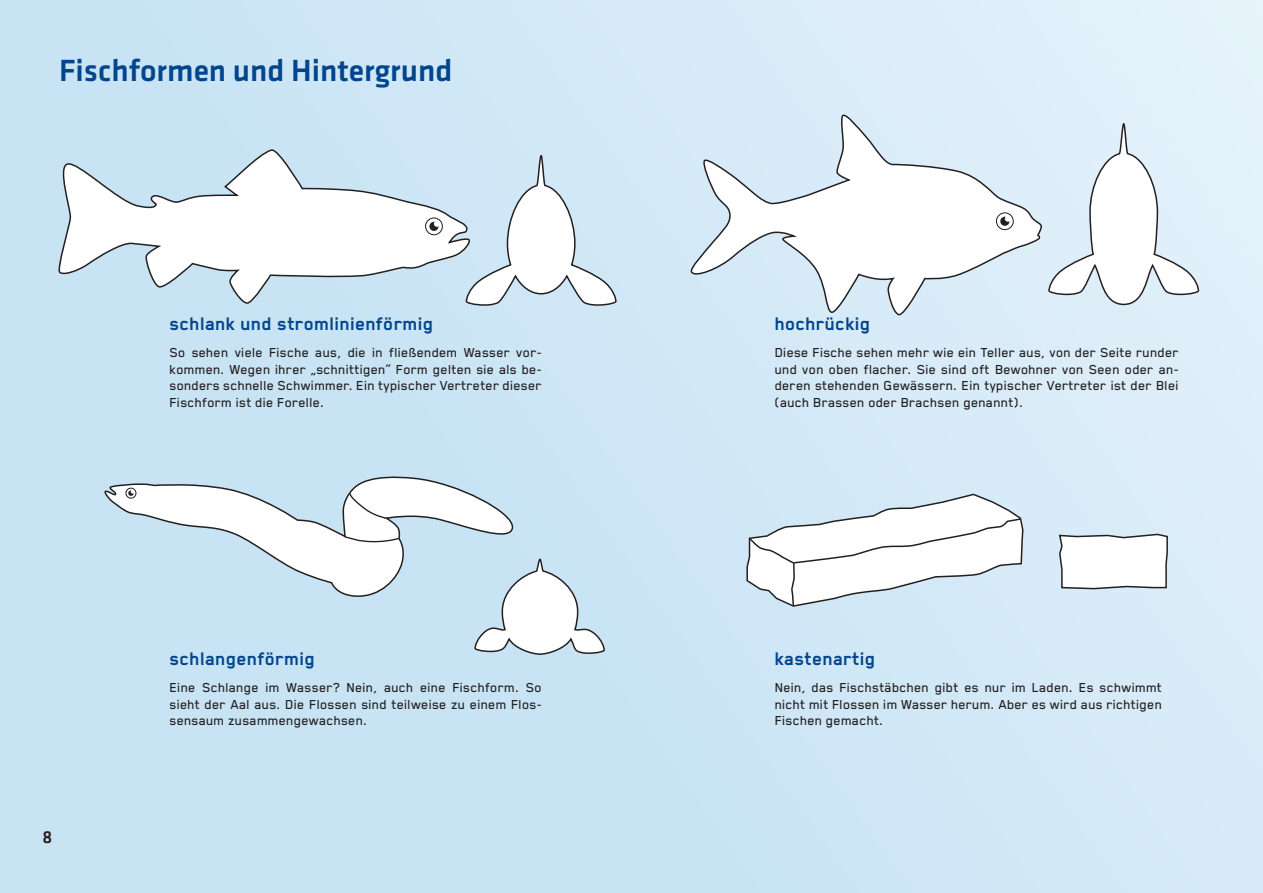
<style>
.page{position:relative;width:1263px;height:893px;background:#fff}
.page>*{position:absolute;margin:0;border:0;box-sizing:border-box;transform-origin:0 0}
.t1{font:500 31.8px "Klavika";color:#01468d}
.t2{font:700 21px "Blender Pro";letter-spacing:.01em;color:#01468d}
.t3{font:500 18px "Klavika";color:#231f20}
.t4{font:500 15px/16.5px "Blender Pro";letter-spacing:.01em;color:#231f20;text-align:justify}
</style>
<div class="page">
<div style="left:0;top:0;width:1263px;height:893px;background:linear-gradient(to right,#c4e2f3,#dbedf9)"></div>
<svg style="left:102px;top:472px;width:412px;height:127px"></svg>
<svg style="left:348px;top:492px;width:40px;height:28px"></svg>
<svg style="left:343px;top:535px;width:57px;height:8px"></svg>
<svg style="left:126px;top:488px;width:10px;height:10px"></svg>
<div style="left:125px;top:488px;width:11px;height:11px;border:1px solid #231f20;border-radius:50%"></div>
<svg style="left:128px;top:490px;width:7px;height:6px"></svg>
<svg style="left:55px;top:148px;width:417px;height:156px"></svg>
<svg style="left:425px;top:218px;width:18px;height:17px"></svg>
<div style="left:425px;top:217px;width:18px;height:19px;border:1px solid #231f20;border-radius:50%"></div>
<div style="left:429px;top:222px;width:10px;height:9px;background:#231f20;border-radius:50%"></div>
<svg style="left:434px;top:221px;width:6px;height:6px"></svg>
<svg style="left:690px;top:114px;width:352px;height:204px"></svg>
<svg style="left:996px;top:212px;width:18px;height:18px"></svg>
<div style="left:996px;top:212px;width:18px;height:18px;border:1px solid #231f20;border-radius:50%"></div>
<svg style="left:1000px;top:216px;width:10px;height:10px"></svg>
<svg style="left:1005px;top:216px;width:6px;height:5px"></svg>
<svg style="left:746px;top:492px;width:278px;height:150px"></svg>
<svg style="left:466px;top:154px;width:151px;height:156px"></svg>
<svg style="left:474px;top:558px;width:132px;height:99px"></svg>
<svg style="left:1048px;top:122px;width:152px;height:184px"></svg>
<svg style="left:1058px;top:533px;width:111px;height:57px"></svg>
<h1 class="t1" style="left:59px;top:53px;width:395px">Fischformen und Hintergrund</h1>
<h2 class="t2" style="left:170px;top:313px;width:265px">schlank und stromlinienförmig</h2>
<p class="t4" style="left:170px;top:344px;width:374px">So sehen viele Fische aus, die in fließendem Wasser vor&shy;kommen. Wegen ihrer „schnittigen“ Form gelten sie als be&shy;sonders schnelle Schwimmer. Ein typischer Vertreter dieser Fischform ist die Forelle.</p>
<p class="t3" style="left:43px;top:827px;width:11px">8</p>
<h2 class="t2" style="left:170px;top:647px;width:147px">schlangenförmig</h2>
<p class="t4" style="left:170px;top:679px;width:374px">Eine Schlange im Wasser? Nein, auch eine Fischform. So sieht der Aal aus. Die Flossen sind teilweise zu einem Flos&shy;sensaum zusammengewachsen.</p>
<h2 class="t2" style="left:775px;top:313px;width:97px">hochrückig</h2>
<p class="t4" style="left:775px;top:344px;width:405px">Diese Fische sehen mehr wie ein Teller aus, von der Seite runder und von oben flacher. Sie sind oft Bewohner von Seen oder an&shy;deren stehenden Gewässern. Ein typischer Vertreter ist der Blei (auch Brassen oder Brachsen genannt).</p>
<h2 class="t2" style="left:775px;top:647px;width:102px">kastenartig</h2>
<p class="t4" style="left:775px;top:679px;width:389px">Nein, das Fischstäbchen gibt es nur im Laden. Es schwimmt nicht mit Flossen im Wasser herum. Aber es wird aus richtigen Fischen gemacht.</p>
</div>
